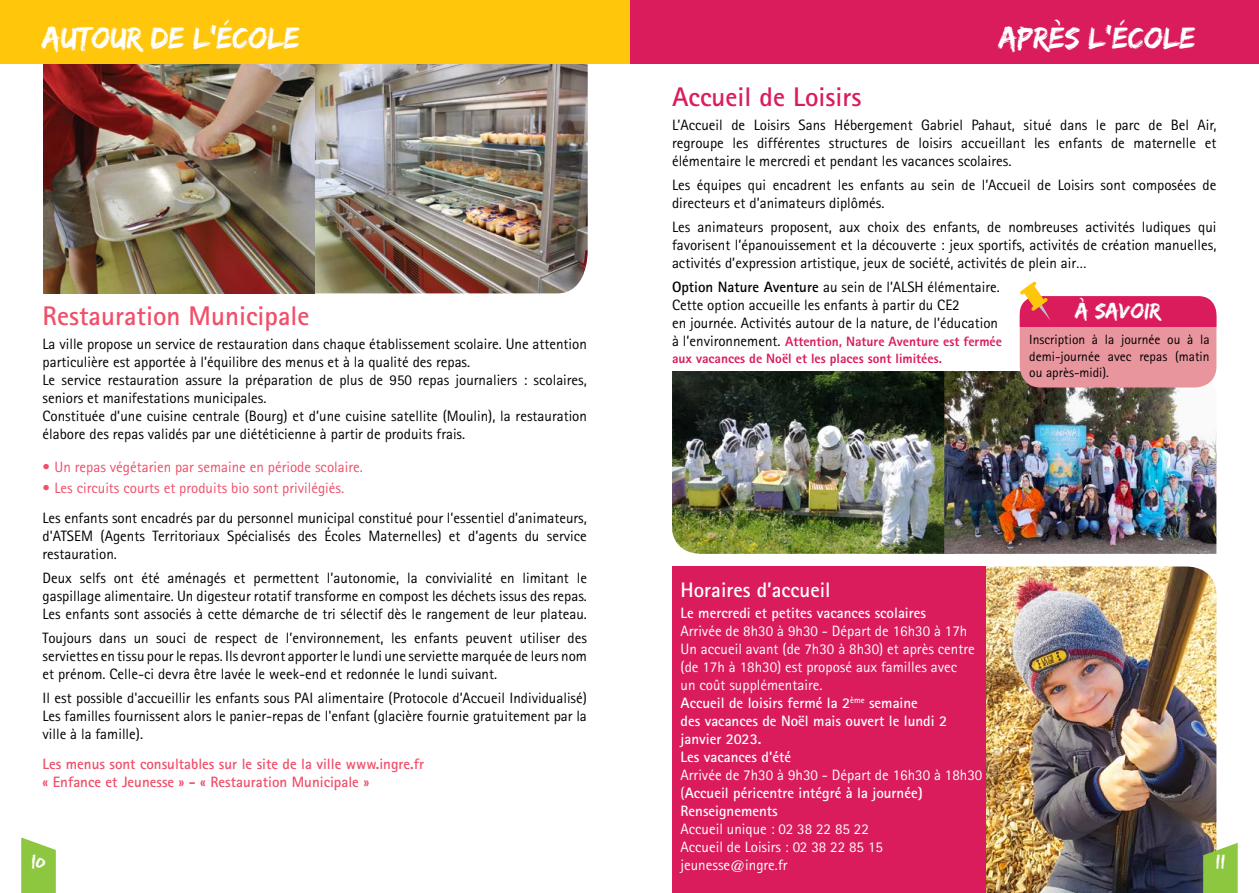
<style>
.page{position:relative;width:1259px;height:893px;background:#fff}
.page>*{position:absolute;margin:0;border:0;box-sizing:border-box;transform-origin:0 0}
.t1{font:31.5px "Edo SZ";color:#fff}
.t2{font:700 27px "Rotis Sans Serif";color:#f04e69}
.t3{font:700 27px "Rotis Sans Serif";color:#da1c5c}
.t4{font:22.5px "Edo SZ";color:#fff}
.t5{font:700 21px "Rotis Sans Serif";color:#fff}
.t6{font:15px/18px "Rotis Sans Serif";color:#000;text-align:justify}
.t7{font:15px/18px "Rotis Sans Serif";color:#fff}
.t8{font:700 15px/18px "Rotis Sans Serif";color:#fff}
.t9{font:700 15px/18px "Rotis Sans Serif";color:#f04e69}
.t10{font:15px "Rotis Sans Serif";color:#f04e69}
.t11{font:15px "Eraser Dust";color:#fff}
.t12{font:800 13.5px/16.2px "Rotis Sans Serif";color:#da1c5c}
.t13{font:13.5px/16.2px "Rotis Sans Serif";color:#000;text-align:justify}
.s1{font-weight:700}
.s2{font-weight:400;font-size:15px;color:#000}
.s3{font-weight:400}
</style>
<div class="page">
<img style="left:315px;top:64px;width:273px;height:229px">
<img style="left:986px;top:566px;width:230px;height:327px">
<img style="left:672px;top:371px;width:272px;height:183px">
<div style="left:672px;top:566px;width:314px;height:327px;background:#da1c5c"></div>
<div style="left:629px;top:0;width:630px;height:64px;background:#da1c5c"></div>
<svg style="left:1203px;top:843px;width:34px;height:50px;background:#8fbf4a"></svg>
<img style="left:944px;top:371px;width:272px;height:183px">
<img style="left:43px;top:64px;width:272px;height:229px">
<div style="left:0;top:0;width:629px;height:64px;background:#ffc60b"></div>
<svg style="left:21px;top:837px;width:35px;height:56px;background:#9bcd58"></svg>
<div style="left:1019px;top:296px;width:197px;height:91px;background:#e9959d;border-radius:21px"></div>
<svg style="left:1019px;top:281px;width:197px;height:46px"></svg>
<h1 class="t1" style="left:43px;top:20px;width:258px">Autour de l’École</h1>
<h2 class="t2" style="left:43px;top:299px;width:268px">Restauration Municipale</h2>
<p class="t6" style="left:43px;top:335px;width:546px;text-align:left">La ville propose un service de restauration dans chaque établissement scolaire. Une attention particulière est apportée à l’équilibre des menus et à la qualité des repas.<br>Le service restauration assure la préparation de plus de 950 repas journaliers : scolaires, seniors et manifestations municipales.<br>Constituée d’une cuisine centrale (Bourg) et d’une cuisine satellite (Moulin), la restauration élabore des repas validés par une diététicienne à partir de produits frais.</p>
<p class="t10" style="left:43px;top:458px;width:322px">• Un repas végétarien par semaine en période scolaire.</p>
<p class="t10" style="left:43px;top:479px;width:303px">• Les circuits courts et produits bio sont privilégiés.</p>
<p class="t6" style="left:43px;top:509px;width:546px">Les enfants sont encadrés par du personnel municipal constitué pour l’essentiel d’animateurs, d'ATSEM (Agents Territoriaux Spécialisés des Écoles Maternelles) et d’agents du service restauration.</p>
<p class="t6" style="left:43px;top:569px;width:546px">Deux selfs ont été aménagés et permettent l’autonomie, la convivialité en limitant le gaspillage alimentaire. Un digesteur rotatif transforme en compost les déchets issus des repas.<br>Les enfants sont associés à cette démarche de tri sélectif dès le rangement de leur plateau.</p>
<p class="t6" style="left:43px;top:629px;width:546px">Toujours dans un souci de respect de l’environnement, les enfants peuvent utiliser des serviettes en tissu pour le repas. Ils devront apporter le lundi une serviette marquée de leurs nom et prénom. Celle-ci devra être lavée le week-end et redonnée le lundi suivant.</p>
<p class="t6" style="left:43px;top:689px;width:546px">Il est possible d'accueillir les enfants sous PAI alimentaire (Protocole d’Accueil Individualisé)<br>Les familles fournissent alors le panier-repas de l'enfant (glacière fournie gratuitement par la ville à la famille).</p>
<p class="t9" style="left:43px;top:755px;width:383px">Les menus sont consultables sur le site de la ville www.ingre.fr « Enfance et Jeunesse » - « Restauration Municipale »</p>
<p class="t11" style="left:31px;top:855px;width:16px">10</p>
<h1 class="t1" style="left:999px;top:20px;width:197px">Après l’école</h1>
<h2 class="t3" style="left:672px;top:80px;width:191px">Accueil de Loisirs</h2>
<p class="t6" style="left:672px;top:116px;width:546px">L’Accueil de Loisirs Sans Hébergement Gabriel Pahaut, situé dans le parc de Bel Air, regroupe les différentes structures de loisirs accueillant les enfants de maternelle et élémentaire le mercredi et pendant les vacances scolaires.</p>
<p class="t6" style="left:672px;top:176px;width:546px">Les équipes qui encadrent les enfants au sein de l’Accueil de Loisirs sont composées de directeurs et d’animateurs diplômés.</p>
<p class="t6" style="left:672px;top:218px;width:546px">Les animateurs proposent, aux choix des enfants, de nombreuses activités ludiques qui favorisent l’épanouissement et la découverte : jeux sportifs, activités de création manuelles, activités d’expression artistique, jeux de société, activités de plein air…</p>
<p class="t6" style="left:672px;top:278px;width:329px;text-align:left"><span class="s1">Option Nature Aventure</span> au sein de l’ALSH élémentaire.<br>Cette option accueille les enfants à partir du CE2<br>en journée. Activités autour de la nature, de l’éducation</p>
<p class="t12" style="left:672px;top:334px;width:332px"><span class="s2">à l’environnement.</span> Attention, Nature Aventure est fermée aux vacances de Noël et les places sont limitées.</p>
<h3 class="t4" style="left:1075px;top:297px;width:87px">À savoir</h3>
<p class="t13" style="left:1029px;top:332px;width:182px">Inscription à la journée ou à la demi-journée avec repas (matin ou après-midi).</p>
<h3 class="t5" style="left:680px;top:576px;width:152px">Horaires d’accueil</h3>
<p class="t8" style="left:680px;top:603px;width:247px">Le mercredi et petites vacances scolaires</p>
<p class="t7" style="left:680px;top:621px;width:296px">Arrivée de 8h30 à 9h30 - Départ de 16h30 à 17h Un accueil avant (de 7h30 à 8h30) et après centre (de 17h à 18h30) est proposé aux familles avec un coût supplémentaire.<br><span class="s1">Accueil de loisirs fermé la 2</span><sup>ème</sup> <span class="s1">semaine<br>des vacances de Noël mais ouvert le lundi 2 janvier 2023.<br>Les vacances d’été</span></p>
<p class="t8" style="left:680px;top:765px;width:303px"><span class="s3">Arrivée de 7h30 à 9h30 - Départ de 16h30 à 18h30 (</span>Accueil péricentre intégré à la journée)<br>Renseignements</p>
<p class="t7" style="left:680px;top:819px;width:204px">Accueil unique : 02 38 22 85 22<br>Accueil de Loisirs : 02 38 22 85 15 jeunesse@ingre.fr</p>
<p class="t11" style="left:1215px;top:855px;width:11px">11</p>
</div>
